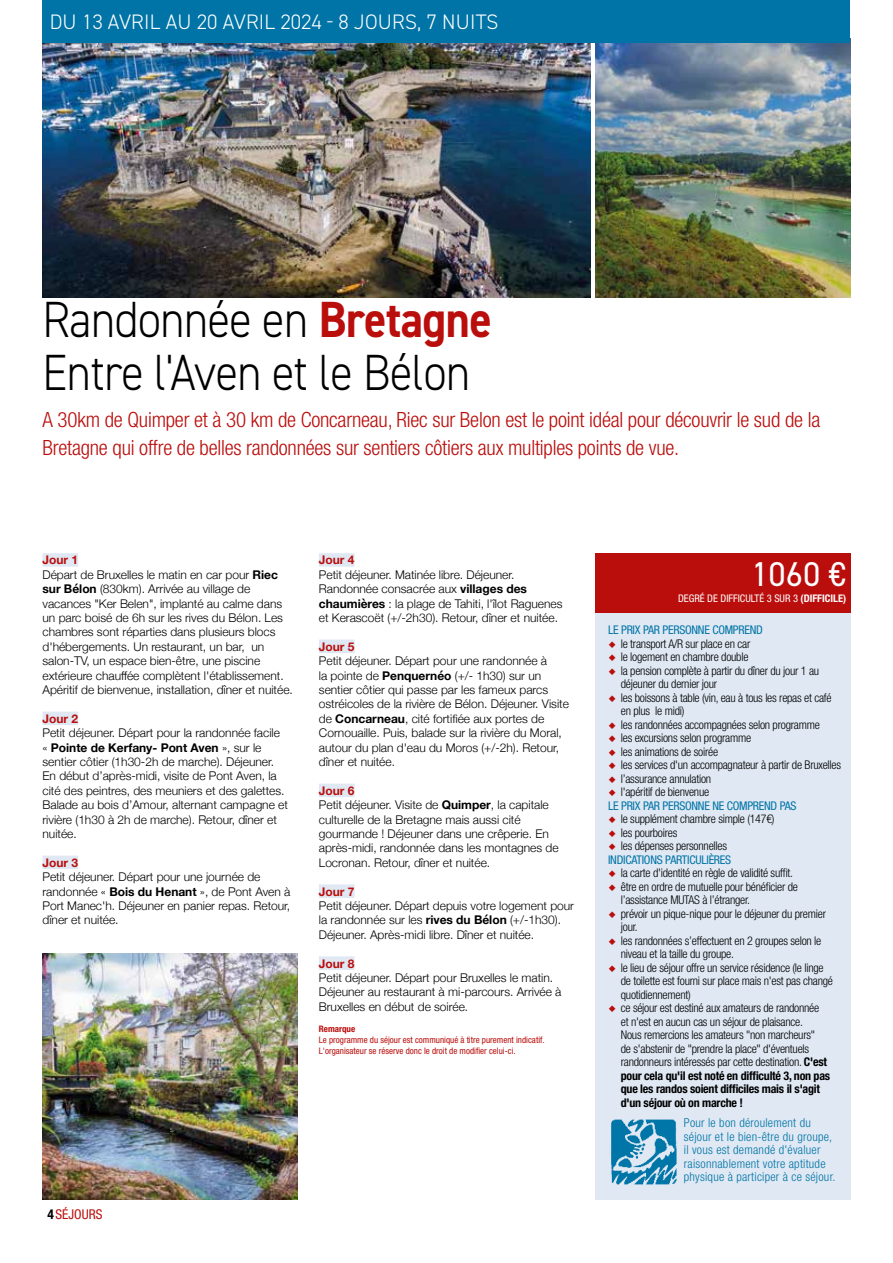
<style>
.page{position:relative;width:893px;height:1263px;background:#fff}
.page>*{position:absolute;margin:0;border:0;box-sizing:border-box;transform-origin:0 0}
.t1{font:300 51px/52.5px "DIN2014";letter-spacing:-.01em;color:#000;scale:.9 1}
.t2{font:34.5px "DIN2014";color:#fff}
.t3{font:300 condensed 21px/27px "Helvetica Neue LT Std";letter-spacing:-.01em;color:#ba0e0c}
.t4{font:300 21px "DIN2014";letter-spacing:.01em;color:#fff}
.t5{font:condensed 13.5px "Helvetica Neue LT Std";color:#ba0e0c}
.t6{font:300 condensed 12.3px/13.5px "Helvetica Neue LT Std";letter-spacing:.02em;color:#0074a6}
.t7{font:300 12px/14.4px "Helvetica Neue";color:#000}
.t8{font:300 condensed 12px/13.5px "Helvetica Neue LT Std";letter-spacing:-.02em;color:#000}
.t9{font:condensed 12px/13.5px "Helvetica Neue LT Std";letter-spacing:-.02em;color:#0074a6}
.t10{font:700 12px "Helvetica Neue LT Std";color:#ba0e0c}
.t11{font:condensed 10.5px "Helvetica Neue LT Std";color:#fff}
.t12{font:condensed 9px/10.8px "Helvetica Neue LT Std";color:#ba0e0c}
.t13{font:700 condensed 9px "Helvetica Neue LT Std";color:#ba0e0c}
.s1{font-weight:700;color:#ba0e0c}
.s2{font-weight:700}
.s3{font-weight:700;color:#000}
.s4{color:#ba0e0c}
.s5{font-weight:300;color:#000}
</style>
<div class="page">
<img style="left:595px;top:43px;width:255px;height:255px">
<img style="left:43px;top:43px;width:548px;height:255px">
<div style="left:43px;top:0;width:807px;height:43px;background:#0074a6"></div>
<div style="left:43px;top:553px;width:35px;height:14px;background:#dfe8f3"></div>
<div style="left:43px;top:712px;width:35px;height:13px;background:#dfe8f3"></div>
<div style="left:43px;top:856px;width:35px;height:13px;background:#dfe8f3"></div>
<div style="left:319px;top:553px;width:36px;height:14px;background:#dfe8f3"></div>
<div style="left:319px;top:640px;width:36px;height:13px;background:#dfe8f3"></div>
<div style="left:319px;top:784px;width:36px;height:13px;background:#dfe8f3"></div>
<div style="left:319px;top:884px;width:36px;height:14px;background:#dfe8f3"></div>
<div style="left:319px;top:956px;width:36px;height:14px;background:#dfe8f3"></div>
<div style="left:595px;top:553px;width:255px;height:646px;background:#dfe8f3"></div>
<div style="left:595px;top:553px;width:255px;height:59px;background:#ba0e0c"></div>
<img style="left:611px;top:1119px;width:66px;height:66px">
<img style="left:43px;top:954px;width:255px;height:245px">
<h3 class="t4" style="left:50px;top:9px;width:450px">DU 13 AVRIL AU 20 AVRIL 2024 - 8 JOURS, 7 NUITS</h3>
<h1 class="t1" style="left:43px;top:294px;width:501px">Randonnée en <span class="s1">Bretagne<br></span>Entre l'Aven et le Bélon</h1>
<h3 class="t3" style="left:43px;top:406px;width:779px">A 30km de Quimper et à 30 km de Concarneau, Riec sur Belon est le point idéal pour découvrir le sud de la<br>Bretagne qui offre de belles randonnées sur sentiers côtiers aux multiples points de vue.</h3>
<p class="t10" style="left:43px;top:553px;width:37px">Jour 1</p>
<p class="t7" style="left:43px;top:566px;width:252px">Départ de Bruxelles le matin en car pour <span class="s2">Riec sur Bélon</span> (830km). Arrivée au village de vacances "Ker Belen", implanté au calme dans un parc boisé de 6h sur les rives du Bélon. Les chambres sont réparties dans plusieurs blocs d'hébergements. Un restaurant, un bar, un salon-TV, un espace bien-être, une piscine extérieure chauffée complètent l'établissement.<br>Apéritif de bienvenue, installation, dîner et nuitée.</p>
<p class="t10" style="left:43px;top:711px;width:37px">Jour 2</p>
<p class="t7" style="left:43px;top:725px;width:247px">Petit déjeuner. Départ pour la randonnée facile « <span class="s2">Pointe de Kerfany- Pont Aven</span> », sur le sentier côtier (1h30-2h de marche). Déjeuner.<br>En début d’après-midi, visite de Pont Aven, la cité des peintres, des meuniers et des galettes.<br>Balade au bois d’Amour, alternant campagne et rivière (1h30 à 2h de marche). Retour, dîner et nuitée.</p>
<p class="t10" style="left:43px;top:855px;width:37px">Jour 3</p>
<p class="t7" style="left:43px;top:869px;width:249px">Petit déjeuner. Départ pour une journée de randonnée « <span class="s2">Bois du Henant</span> », de Pont Aven à Port Manec'h. Déjeuner en panier repas. Retour, dîner et nuitée.</p>
<p class="t10" style="left:319px;top:553px;width:37px">Jour 4</p>
<p class="t7" style="left:319px;top:566px;width:245px">Petit déjeuner. Matinée libre. Déjeuner.<br>Randonnée consacrée aux <span class="s2">villages des chaumières</span> : la plage de Tahiti, l'îlot Raguenes et Kerascoët (+/-2h30). Retour, dîner et nuitée.</p>
<p class="t10" style="left:319px;top:639px;width:37px">Jour 5</p>
<p class="t7" style="left:319px;top:653px;width:252px">Petit déjeuner. Départ pour une randonnée à<br>la pointe de <span class="s2">Penquernéo</span> (+/- 1h30) sur un sentier côtier qui passe par les fameux parcs ostréicoles de la rivière de Bélon. Déjeuner. Visite de <span class="s2">Concarneau</span>, cité fortifiée aux portes de Cornouaille. Puis, balade sur la rivière du Moral, autour du plan d'eau du Moros (+/-2h). Retour, dîner et nuitée.</p>
<p class="t10" style="left:319px;top:783px;width:37px">Jour 6</p>
<p class="t7" style="left:319px;top:797px;width:241px">Petit déjeuner. Visite de <span class="s2">Quimper</span>, la capitale culturelle de la Bretagne mais aussi cité gourmande ! Déjeuner dans une crêperie. En après-midi, randonnée dans les montagnes de Locronan. Retour, dîner et nuitée.</p>
<p class="t10" style="left:319px;top:884px;width:37px">Jour 7</p>
<p class="t7" style="left:319px;top:898px;width:257px">Petit déjeuner. Départ depuis votre logement pour la randonnée sur les <span class="s2">rives du Bélon</span> (+/-1h30).<br>Déjeuner. Après-midi libre. Dîner et nuitée.</p>
<p class="t10" style="left:319px;top:956px;width:37px">Jour 8</p>
<p class="t7" style="left:319px;top:970px;width:244px">Petit déjeuner. Départ pour Bruxelles le matin.<br>Déjeuner au restaurant à mi-parcours. Arrivée à<br>Bruxelles en début de soirée.</p>
<p class="t13" style="left:319px;top:1024px;width:38px">Remarque</p>
<p class="t12" style="left:319px;top:1035px;width:227px">Le programme du séjour est communiqué à titre purement indicatif.<br>L'organisateur se réserve donc le droit de modifier celui-ci.</p>
<p class="t5" style="left:47px;top:1206px;width:57px"><span class="s3">4</span>SÉJOURS</p>
<h2 class="t2" style="left:751px;top:552px;width:96px">1060 €</h2>
<p class="t11" style="left:678px;top:592px;width:170px">DEGRÉ DE DIFFICULTÉ 3 SUR 3 <span class="s2">(DIFFICILE)</span></p>
<p class="t9" style="left:608px;top:623px;width:156px">LE PRIX PAR PERSONNE COMPREND</p>
<p class="t8" style="left:608px;top:637px;width:144px"><span class="s4">◆</span> le transport A/R sur place en car</p>
<p class="t8" style="left:608px;top:650px;width:142px"><span class="s4">◆</span> le logement en chambre double</p>
<p class="t8" style="left:621px;top:664px;width:200px;text-indent:-13px"><span class="s4">◆</span> la pension complète à partir du dîner du jour 1 au déjeuner du dernier jour</p>
<p class="t8" style="left:621px;top:691px;width:212px;text-indent:-13px"><span class="s4">◆</span> les boissons à table (vin, eau à tous les repas et café en plus le midi)</p>
<p class="t8" style="left:608px;top:718px;width:213px"><span class="s4">◆</span> les randonnées accompagnées selon programme</p>
<p class="t8" style="left:608px;top:731px;width:145px"><span class="s4">◆</span> les excursions selon programme</p>
<p class="t8" style="left:608px;top:745px;width:112px"><span class="s4">◆</span> les animations de soirée</p>
<p class="t8" style="left:608px;top:758px;width:234px"><span class="s4">◆</span> les services d'un accompagnateur à partir de Bruxelles</p>
<p class="t8" style="left:608px;top:772px;width:105px"><span class="s4">◆</span> l’assurance annulation</p>
<p class="t9" style="left:608px;top:785px;width:190px"><span class="s4">◆</span> <span class="s5">l'apéritif de bienvenue<br></span>LE PRIX PAR PERSONNE NE COMPREND PAS</p>
<p class="t8" style="left:608px;top:812px;width:168px"><span class="s4">◆</span> le supplément chambre simple (147€)</p>
<p class="t8" style="left:608px;top:826px;width:71px"><span class="s4">◆</span> les pourboires</p>
<p class="t9" style="left:608px;top:839px;width:125px"><span class="s4">◆</span> <span class="s5">les dépenses personnelles<br></span>INDICATIONS PARTICULIÈRES</p>
<p class="t8" style="left:608px;top:866px;width:187px"><span class="s4">◆</span> la carte d'identité en règle de validité suffit.</p>
<p class="t8" style="left:621px;top:880px;width:179px;text-indent:-13px"><span class="s4">◆</span> être en ordre de mutuelle pour bénéficier de l’assistance MUTAS à l’étranger.</p>
<p class="t8" style="left:621px;top:907px;width:207px;text-indent:-13px"><span class="s4">◆</span> prévoir un pique-nique pour le déjeuner du premier jour.</p>
<p class="t8" style="left:621px;top:934px;width:202px;text-indent:-13px"><span class="s4">◆</span> les randonnées s’effectuent en 2 groupes selon le niveau et la taille du groupe.</p>
<p class="t8" style="left:621px;top:961px;width:214px;text-indent:-13px"><span class="s4">◆</span> le lieu de séjour offre un service résidence (le linge de toilette est fourni sur place mais n'est pas changé quotidiennement)</p>
<p class="t8" style="left:621px;top:1001px;width:211px;text-indent:-13px"><span class="s4">◆</span> ce séjour est destiné aux amateurs de randonnée<br>et n'est en aucun cas un séjour de plaisance.<br>Nous remercions les amateurs "non marcheurs"<br>de s'abstenir de "prendre la place" d'éventuels randonneurs intéressés par cette destination. <span class="s2">C'est pour cela qu'il est noté en difficulté 3, non pas que les randos soient difficiles mais il s'agit d'un séjour où on marche !</span></p>
<p class="t6" style="left:684px;top:1116px;width:153px">Pour le bon déroulement du séjour et le bien-être du groupe, il vous est demandé d'évaluer raisonnablement votre aptitude physique à participer à ce séjour.</p>
</div>
